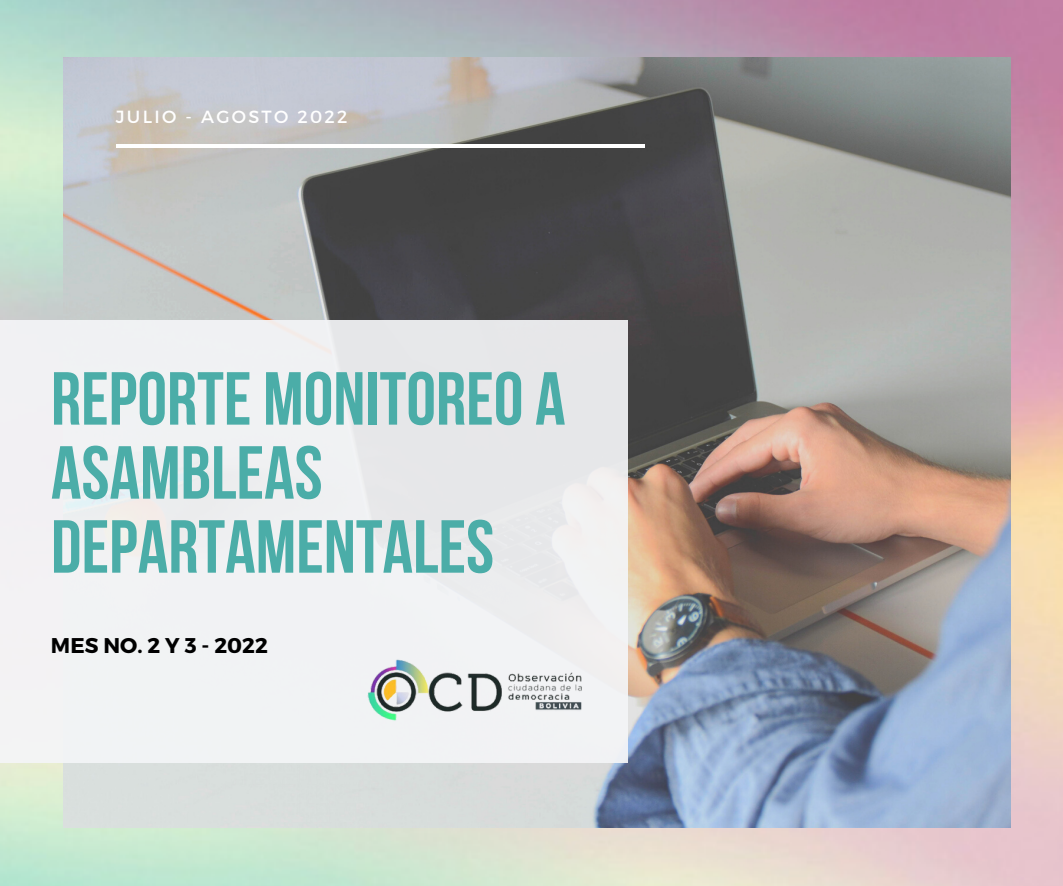
<style>
.page{position:relative;width:1063px;height:886px;background:#fff}
.page>*{position:absolute;margin:0;border:0;box-sizing:border-box;transform-origin:0 0}
.t1{font:700 75px/74px "Bebas Neue";color:#4bada8}
.t2{font:700 21.38px "Montserrat";color:#000}
.t3{font:17.62px "Montserrat";letter-spacing:.13em;color:#fff}
</style>
<div class="page">
<img style="left:63px;top:58px;width:948px;height:770px">
<hr style="left:116px;top:145px;width:528px;height:2px;background:#fff">
<div style="left:0;top:320px;width:628px;height:443px;background:#f4f5f7"></div>
<img style="left:367px;top:659px;width:215px;height:62px">
<p class="t3" style="left:116px;top:106px;width:233px">JULIO - AGOSTO 2022</p>
<p class="t1" style="left:51px;top:369px;width:516px">REPORTE MONITOREO A<br>ASAMBLEAS<br>DEPARTAMENTALES</p>
<p class="t2" style="left:51px;top:632px;width:218px">MES NO. 2 Y 3 - 2022</p>
</div>
